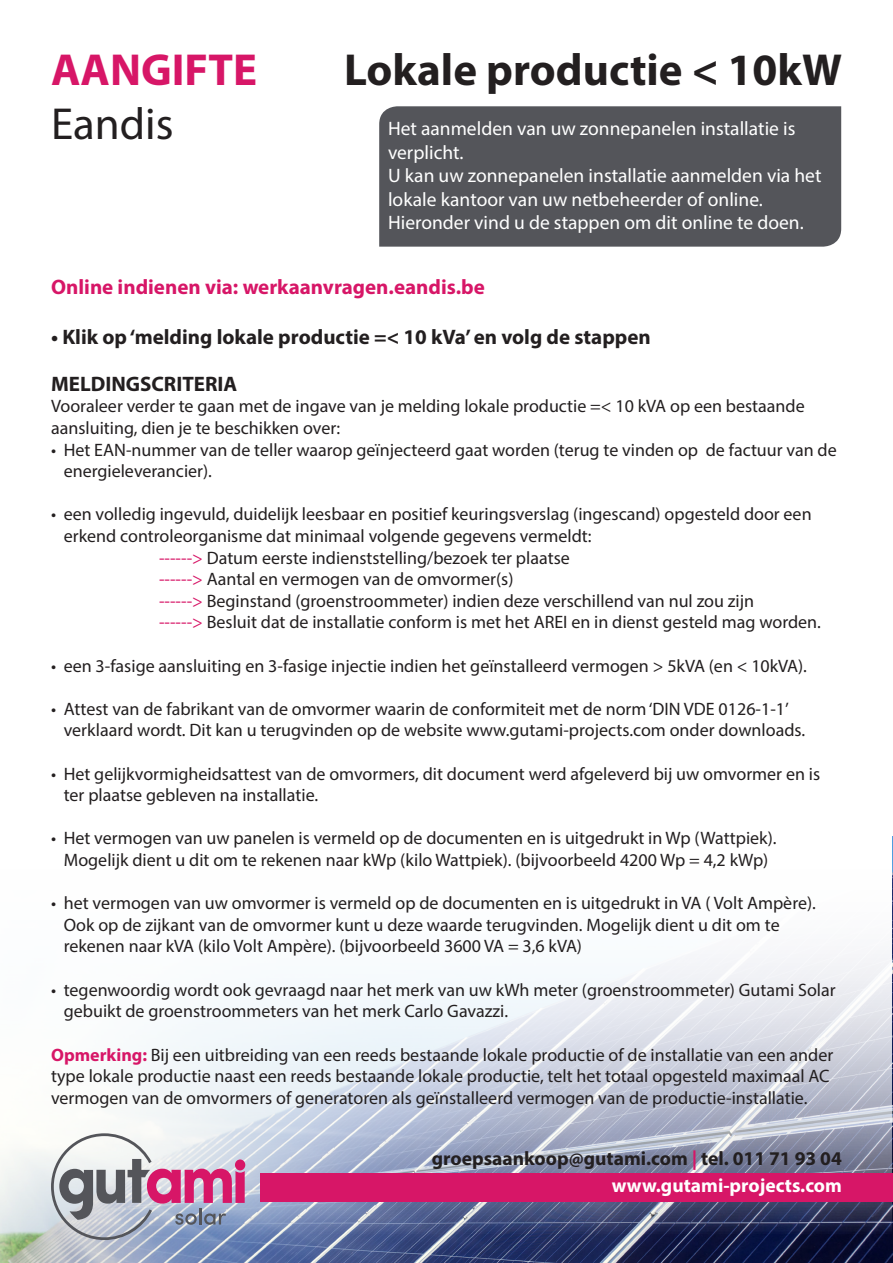
<style>
.page{position:relative;width:893px;height:1263px;background:#fff}
.page>*{position:absolute;margin:0;border:0;box-sizing:border-box;transform-origin:0 0}
.t1{font:700 45px "Myriad Pro";color:#231f20}
.t2{font:700 45px "Myriad Pro";color:#d71667}
.t3{font:45px "Myriad Pro";color:#231f20}
.t4{font:700 21px "Myriad Pro";color:#231f20}
.t5{font:700 21px "Myriad Pro";color:#d71667}
.t6{font:19.5px/23.4px "Myriad Pro";color:#fff}
.t7{font:700 19.5px "Myriad Pro";color:#231f20}
.t8{font:700 19.5px "Myriad Pro";color:#fff}
.t9{font:18px/21.6px "Myriad Pro";color:#231f20}
.s1{color:#d71667}
.s2{font-weight:700;color:#d71667}
</style>
<div class="page">
<img style="left:0;top:836px;width:893px;height:427px">
<svg style="left:0;top:836px;width:892px;height:397px"></svg>
<div style="left:261px;top:1173px;width:632px;height:28px;background:#d71667"></div>
<svg style="left:51px;top:1133px;width:194px;height:107px"></svg>
<div style="left:379px;top:106px;width:462px;height:141px;background:#54555a"></div>
<p class="t2" style="left:51px;top:40px;width:208px">AANGIFTE</p>
<p class="t1" style="left:344px;top:40px;width:499px">Lokale productie &lt; 10kW</p>
<p class="t3" style="left:51px;top:96px;width:124px">Eandis</p>
<p class="t6" style="left:388px;top:117px;width:409px">Het aanmelden van uw zonnepanelen installatie is verplicht.</p>
<p class="t6" style="left:388px;top:164px;width:435px">U kan uw zonnepanelen installatie aanmelden via het lokale kantoor van uw netbeheerder of online.</p>
<p class="t6" style="left:388px;top:210px;width:417px">Hieronder vind u de stappen om dit online te doen.</p>
<p class="t5" style="left:51px;top:273px;width:435px">Online indienen via: werkaanvragen.eandis.be</p>
<p class="t4" style="left:51px;top:323px;width:601px">• Klik op ‘melding lokale productie =&lt; 10 kVa’ en volg de stappen</p>
<p class="t4" style="left:51px;top:370px;width:188px">MELDINGSCRITERIA</p>
<p class="t9" style="left:51px;top:395px;width:755px">Vooraleer verder te gaan met de ingave van je melding lokale productie =&lt; 10 kVA op een bestaande aansluiting, dien je te beschikken over:</p>
<p class="t9" style="left:64px;top:438px;width:774px;text-indent:-13px">• Het EAN-nummer van de teller waarop geïnjecteerd gaat worden (terug te vinden op de factuur van de energieleverancier).</p>
<p class="t9" style="left:64px;top:503px;width:749px;text-indent:-13px">• een volledig ingevuld, duidelijk leesbaar en positief keuringsverslag (ingescand) opgesteld door een erkend controleorganisme dat minimaal volgende gegevens vermeldt:</p>
<p class="t9" style="left:159px;top:546px;width:412px"><span class="s1">------&gt;</span> Datum eerste indienststelling/bezoek ter plaatse</p>
<p class="t9" style="left:159px;top:568px;width:356px"><span class="s1">------&gt;</span> Aantal en vermogen van de omvormer(s)</p>
<p class="t9" style="left:159px;top:590px;width:597px"><span class="s1">------&gt;</span> Beginstand (groenstroommeter) indien deze verschillend van nul zou zijn</p>
<p class="t9" style="left:159px;top:611px;width:663px"><span class="s1">------&gt;</span> Besluit dat de installatie conform is met het AREI en in dienst gesteld mag worden.</p>
<p class="t9" style="left:51px;top:654px;width:757px">• een 3-fasige aansluiting en 3-fasige injectie indien het geïnstalleerd vermogen &gt; 5kVA (en &lt; 10kVA).</p>
<p class="t9" style="left:51px;top:698px;width:739px">• Attest van de fabrikant van de omvormer waarin de conformiteit met de norm ‘DIN VDE 0126-1-1’</p>
<p class="t9" style="left:64px;top:719px;width:743px">verklaard wordt. Dit kan u terugvinden op de website www.gutami-projects.com onder downloads.</p>
<p class="t9" style="left:64px;top:762px;width:758px;text-indent:-13px">• Het gelijkvormigheidsattest van de omvormers, dit document werd afgeleverd bij uw omvormer en is ter plaatse gebleven na installatie.</p>
<p class="t9" style="left:51px;top:827px;width:727px">• Het vermogen van uw panelen is vermeld op de documenten en is uitgedrukt in Wp (Wattpiek).</p>
<p class="t9" style="left:64px;top:849px;width:706px">Mogelijk dient u dit om te rekenen naar kWp (kilo Wattpiek). (bijvoorbeeld 4200 Wp = 4,2 kWp)</p>
<p class="t9" style="left:64px;top:892px;width:754px;text-indent:-13px">• het vermogen van uw omvormer is vermeld op de documenten en is uitgedrukt in VA ( Volt Ampère).<br>Ook op de zijkant van de omvormer kunt u deze waarde terugvinden. Mogelijk dient u dit om te</p>
<p class="t9" style="left:64px;top:935px;width:520px">rekenen naar kVA (kilo Volt Ampère). (bijvoorbeeld 3600 VA = 3,6 kVA)</p>
<p class="t9" style="left:64px;top:978px;width:773px;text-indent:-13px">• tegenwoordig wordt ook gevraagd naar het merk van uw kWh meter (groenstroommeter) Gutami Solar gebuikt de groenstroommeters van het merk Carlo Gavazzi.</p>
<p class="t9" style="left:51px;top:1043px;width:784px"><span class="s2">Opmerking:</span> Bij een uitbreiding van een reeds bestaande lokale productie of de installatie van een ander type lokale productie naast een reeds bestaande lokale productie, telt het totaal opgesteld maximaal AC vermogen van de omvormers of generatoren als geïnstalleerd vermogen van de productie-installatie.</p>
<p class="t7" style="left:432px;top:1146px;width:412px">groepsaankoop@gutami.com <span class="s1">|</span> tel. 011 71 93 04</p>
<p class="t8" style="left:612px;top:1173px;width:232px">www.gutami-projects.com</p>
</div>
